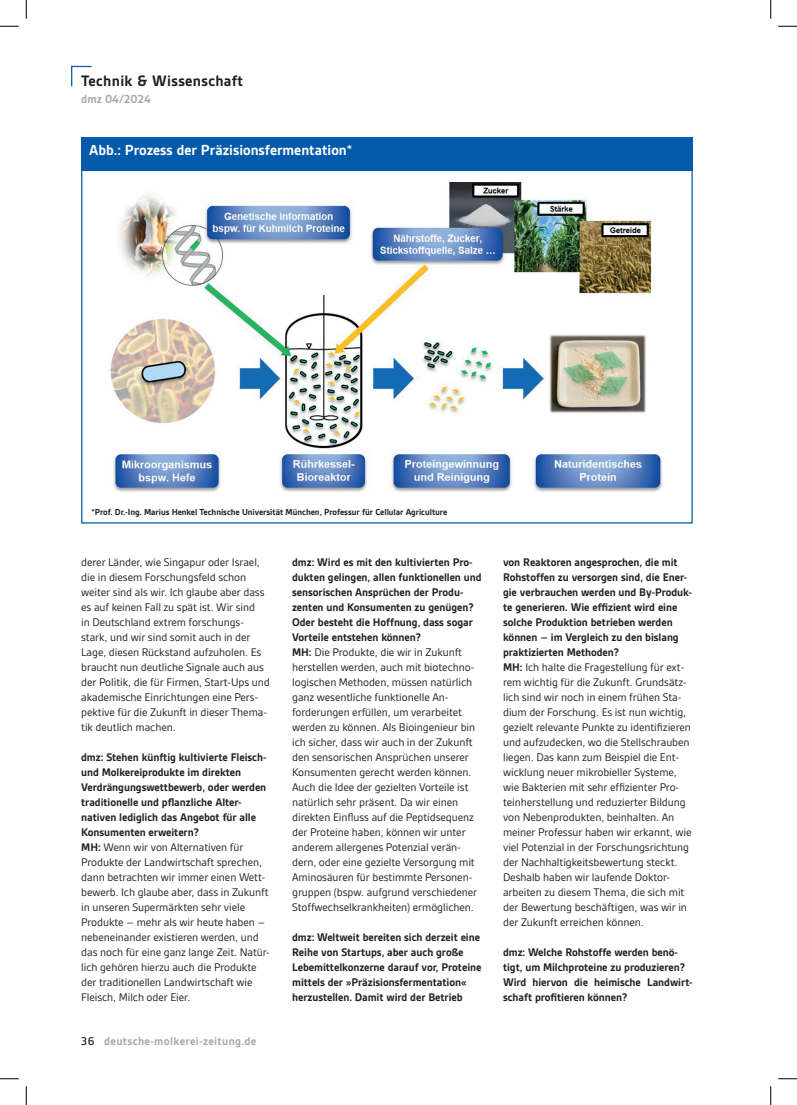
<style>
.page{position:relative;width:797px;height:1105px;background:#fff}
.page>*{position:absolute;margin:0;border:0;box-sizing:border-box;transform-origin:0 0}
.t1{font:700 16.25px "Gesta";letter-spacing:.02em;color:#231f20}
.t2{font:700 15.62px "Gesta";color:#fff}
.t3{font:700 12.5px "Gesta";color:#a8a9ad}
.t4{font:700 12.25px "Gesta";letter-spacing:.025em;color:#a8a9ad}
.t5{font:11.88px/15px "Gesta";letter-spacing:-.005em;color:#231f20}
.t6{font:700 11.88px/15px "Gesta";letter-spacing:-.005em;color:#231f20}
.t7{font:700 9.38px "Gesta";letter-spacing:-.005em;color:#231f20}
.s1{font-weight:700}
.s2{font-weight:500;color:#231f20}
</style>
<div class="page">
<svg style="left:71px;top:66px;width:20px;height:20px"></svg>
<img style="left:110px;top:182px;width:553px;height:310px">
<div style="left:81px;top:137px;width:611px;height:34px;background:#015aaa"></div>
<svg style="left:0;top:25px;width:19px;height:2px"></svg>
<svg style="left:778px;top:25px;width:19px;height:2px"></svg>
<svg style="left:0;top:1078px;width:19px;height:1px"></svg>
<svg style="left:778px;top:1078px;width:19px;height:1px"></svg>
<svg style="left:25px;top:0;width:2px;height:19px"></svg>
<svg style="left:25px;top:1086px;width:2px;height:19px"></svg>
<svg style="left:770px;top:0;width:1px;height:19px"></svg>
<svg style="left:770px;top:1086px;width:1px;height:19px"></svg>
<h1 class="t1" style="left:81px;top:72px;width:164px">Technik &amp; Wissenschaft</h1>
<p class="t3" style="left:81px;top:91px;width:71px">dmz 04/2024</p>
<h2 class="t2" style="left:89px;top:141px;width:265px">Abb.: Prozess der Präzisionsfermentation*</h2>
<p class="t7" style="left:91px;top:506px;width:357px">*Prof. Dr.-Ing. Marius Henkel Technische Universität München, Professur für Cellular Agriculture</p>
<p class="t5" style="left:81px;top:555px;width:190px">derer Länder, wie Singapur oder Israel, die in diesem Forschungsfeld schon weiter sind als wir. Ich glaube aber dass es auf keinen Fall zu spät ist. Wir sind<br>in Deutschland extrem forschungs&shy;stark, und wir sind somit auch in der Lage, diesen Rückstand aufzuholen. Es braucht nun deutliche Signale auch aus der Politik, die für Firmen, Start-Ups und akademische Einrichtungen eine Pers&shy;pektive für die Zukunft in dieser Thema&shy;tik deutlich machen.</p>
<p class="t5" style="left:81px;top:750px;width:190px"><span class="s1">dmz: Stehen künftig kultivierte Fleisch&shy;und Molkereiprodukte im direkten Verdrängungswettbewerb, oder werden traditionelle und pflanzliche Alter&shy;nativen lediglich das Angebot für alle Konsumenten erweitern?<br>MH:</span> Wenn wir von Alternativen für Produkte der Landwirtschaft sprechen, dann betrachten wir immer einen Wett&shy;bewerb. Ich glaube aber, dass in Zukunft in unseren Supermärkten sehr viele Produkte – mehr als wir heute haben – nebeneinander existieren werden, und das noch für eine ganz lange Zeit. Natür&shy;lich gehören hierzu auch die Produkte der traditionellen Landwirtschaft wie Fleisch, Milch oder Eier.</p>
<p class="t4" style="left:81px;top:1034px;width:177px"><span class="s2">36</span> deutsche-molkerei-zeitung.de</p>
<p class="t5" style="left:292px;top:555px;width:191px"><span class="s1">dmz: Wird es mit den kultivierten Pro&shy;dukten gelingen, allen funktionellen und sensorischen Ansprüchen der Produ&shy;zenten und Konsumenten zu genügen?<br>Oder besteht die Hoffnung, dass sogar Vorteile entstehen können?<br>MH:</span> Die Produkte, die wir in Zukunft herstellen werden, auch mit biotechno&shy;logischen Methoden, müssen natürlich ganz wesentliche funktionelle An&shy;forderungen erfüllen, um verarbeitet werden zu können. Als Bioingenieur bin ich sicher, dass wir auch in der Zukunft den sensorischen Ansprüchen unserer Konsumenten gerecht werden können.<br>Auch die Idee der gezielten Vorteile ist natürlich sehr präsent. Da wir einen direkten Einfluss auf die Peptidsequenz der Proteine haben, können wir unter anderem allergenes Potenzial verän&shy;dern, oder eine gezielte Versorgung mit Aminosäuren für bestimmte Personen&shy;gruppen (bspw. aufgrund verschiedener Stoffwechselkrankheiten) ermöglichen.</p>
<p class="t6" style="left:292px;top:930px;width:191px">dmz: Weltweit bereiten sich derzeit eine Reihe von Startups, aber auch große Lebemittelkonzerne darauf vor, Proteine mittels der »Präzisionsfermentation« herzustellen. Damit wird der Betrieb</p>
<p class="t5" style="left:503px;top:555px;width:190px"><span class="s1">von Reaktoren angesprochen, die mit Rohstoffen zu versorgen sind, die Ener&shy;gie verbrauchen werden und By-Produk&shy;te generieren. Wie effizient wird eine solche Produktion betrieben werden können – im Vergleich zu den bislang praktizierten Methoden?<br>MH:</span> Ich halte die Fragestellung für ext&shy;rem wichtig für die Zukunft. Grundsätz&shy;lich sind wir noch in einem frühen Sta&shy;dium der Forschung. Es ist nun wichtig, gezielt relevante Punkte zu identifizieren und aufzudecken, wo die Stellschrauben liegen. Das kann zum Beispiel die Ent&shy;wicklung neuer mikrobieller Systeme, wie Bakterien mit sehr effizienter Pro&shy;teinherstellung und reduzierter Bildung von Nebenprodukten, beinhalten. An meiner Professur haben wir erkannt, wie viel Potenzial in der Forschungsrichtung der Nachhaltigkeitsbewertung steckt.<br>Deshalb haben wir laufende Doktor&shy;arbeiten zu diesem Thema, die sich mit der Bewertung beschäftigen, was wir in der Zukunft erreichen können.</p>
<p class="t6" style="left:503px;top:945px;width:191px">dmz: Welche Rohstoffe werden benö&shy;tigt, um Milchproteine zu produzieren?<br>Wird hiervon die heimische Landwirt&shy;schaft profitieren können?</p>
</div>
